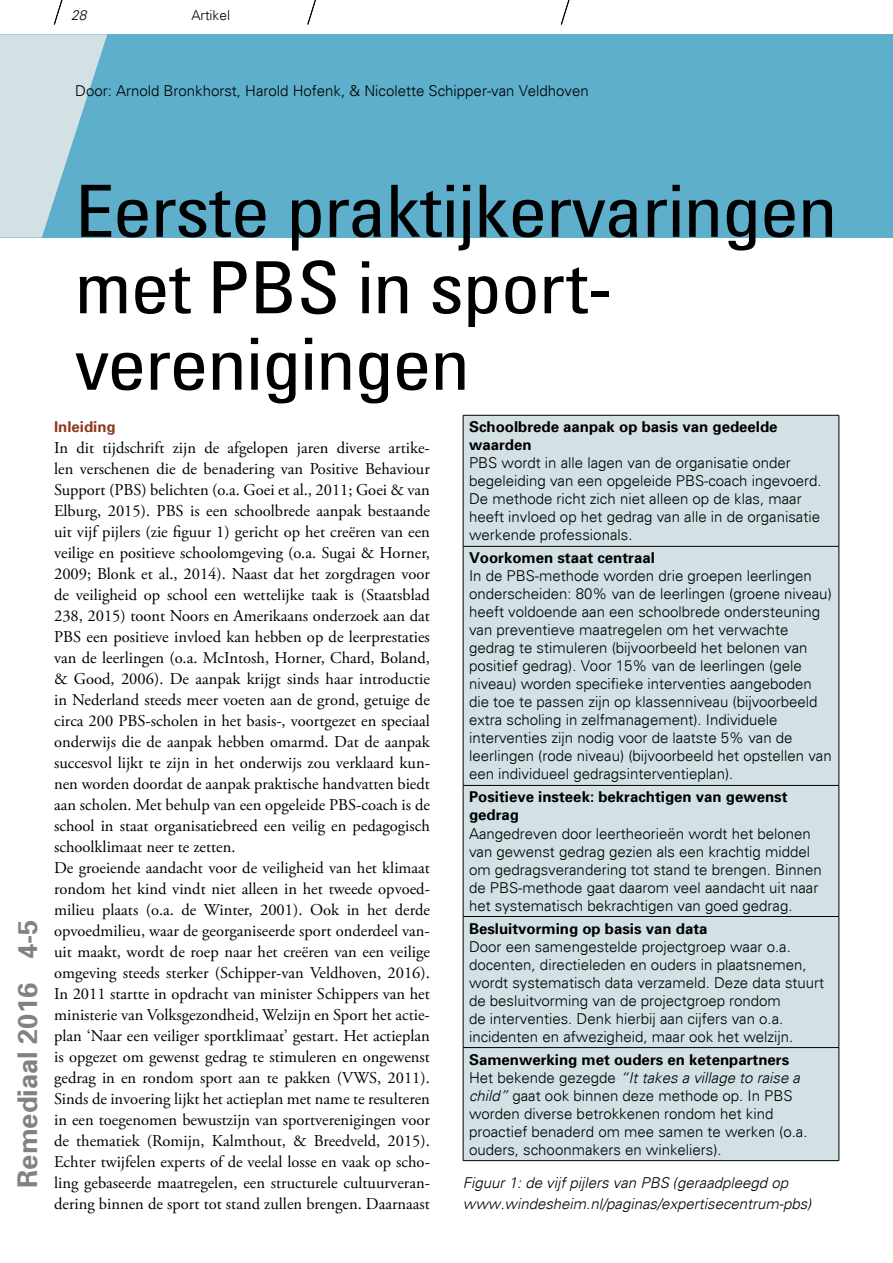
<style>
.page{position:relative;width:893px;height:1263px;background:#fff}
.page>*{position:absolute;margin:0;border:0;box-sizing:border-box;transform-origin:0 0}
.t1{font:condensed 72px/76.5px "Univers S";color:#000;scale:1.1 1}
.t2{font:700 27.3px "Univers 65";color:#808285}
.t3{font:16.5px/21px "Adobe Garamond Pro";color:#000}
.t4{font:300 15px/18px "Univers";color:#000}
.t5{font:700 15px/18px "Univers 65";color:#000}
.t6{font:italic 300 15px/21px "Univers";color:#000}
.t7{font:700 15px "Univers 65";color:#91391e}
.t8{font:300 13.65px "Univers";color:#000}
.t9{font:italic 300 13.65px "Univers";color:#000}
.s1{font-style:italic}
</style>
<div class="page">
<svg style="left:53px;top:0;width:10px;height:25px"></svg>
<svg style="left:307px;top:0;width:9px;height:25px"></svg>
<svg style="left:560px;top:0;width:10px;height:25px"></svg>
<div style="left:0;top:34px;width:893px;height:203px;background:#5eafcc"></div>
<svg style="left:0;top:34px;width:107px;height:203px"></svg>
<div style="left:464px;top:416px;width:375px;height:744px;background:#d3e1e5"></div>
<hr style="left:463px;top:415px;width:376px;height:1px;background:#000">
<hr style="left:463px;top:415px;width:1px;height:131px;background:#000">
<hr style="left:839px;top:415px;width:1px;height:131px;background:#000">
<hr style="left:463px;top:546px;width:376px;height:1px;background:#000">
<hr style="left:463px;top:546px;width:1px;height:239px;background:#000">
<hr style="left:839px;top:546px;width:1px;height:239px;background:#000">
<hr style="left:463px;top:785px;width:376px;height:1px;background:#000">
<hr style="left:463px;top:786px;width:1px;height:130px;background:#000">
<hr style="left:839px;top:786px;width:1px;height:130px;background:#000">
<hr style="left:463px;top:916px;width:376px;height:1px;background:#000">
<hr style="left:463px;top:917px;width:1px;height:130px;background:#000">
<hr style="left:839px;top:917px;width:1px;height:130px;background:#000">
<hr style="left:463px;top:1047px;width:376px;height:1px;background:#000">
<hr style="left:463px;top:1048px;width:1px;height:112px;background:#000">
<hr style="left:839px;top:1048px;width:1px;height:112px;background:#000">
<hr style="left:463px;top:1160px;width:376px;height:1px;background:#000">
<p class="t9" style="left:71px;top:7px;width:17px">28</p>
<p class="t8" style="left:191px;top:7px;width:40px">Artikel</p>
<p class="t4" style="left:75px;top:82px;width:515px">Door: Arnold Bronkhorst, Harold Hofenk, &amp; Nicolette Schipper-van Veldhoven</p>
<h2 class="t2" style="left:10px;top:1188px;width:270px;rotate:-90deg">Remediaal 2016 4-5</h2>
<h1 class="t1" style="left:75px;top:174px;width:694px">Eerste praktijkervaringen met PBS in sport&shy;verenigingen</h1>
<p class="t7" style="left:54px;top:417px;width:63px">Inleiding</p>
<p class="t3" style="left:54px;top:438px;width:377px">In dit tijdschrift zijn de afgelopen jaren diverse artike&shy;len verschenen die de benadering van Positive Behaviour Support (PBS) belichten (o.a. Goei et al., 2011; Goei &amp; van Elburg, 2015). PBS is een schoolbrede aanpak bestaande uit vijf pijlers (zie figuur 1) gericht op het creëren van een veilige en positieve schoolomgeving (o.a. Sugai &amp; Horner, 2009; Blonk et al., 2014). Naast dat het zorgdragen voor de veiligheid op school een wettelijke taak is (Staatsblad 238, 2015) toont Noors en Amerikaans onderzoek aan dat PBS een positieve invloed kan hebben op de leerprestaties van de leerlingen (o.a. McIntosh, Horner, Chard, Boland, &amp; Good, 2006). De aanpak krijgt sinds haar introductie in Nederland steeds meer voeten aan de grond, getuige de circa 200 PBS-scholen in het basis-, voortgezet en speciaal onderwijs die de aanpak hebben omarmd. Dat de aanpak succesvol lijkt te zijn in het onderwijs zou verklaard kun&shy;nen worden doordat de aanpak praktische handvatten biedt aan scholen. Met behulp van een opgeleide PBS-coach is de school in staat organisatiebreed een veilig en pedagogisch schoolklimaat neer te zetten.<br>De groeiende aandacht voor de veiligheid van het klimaat rondom het kind vindt niet alleen in het tweede opvoed&shy;milieu plaats (o.a. de Winter, 2001). Ook in het derde opvoedmilieu, waar de georganiseerde sport onderdeel van&shy;uit maakt, wordt de roep naar het creëren van een veilige omgeving steeds sterker (Schipper-van Veldhoven, 2016).<br>In 2011 startte in opdracht van minister Schippers van het ministerie van Volksgezondheid, Welzijn en Sport het actie&shy;plan ‘Naar een veiliger sportklimaat’ gestart. Het actieplan is opgezet om gewenst gedrag te stimuleren en ongewenst gedrag in en rondom sport aan te pakken (VWS, 2011).<br>Sinds de invoering lijkt het actieplan met name te resulteren in een toegenomen bewustzijn van sportverenigingen voor de thematiek (Romijn, Kalmthout, &amp; Breedveld, 2015).<br>Echter twijfelen experts of de veelal losse en vaak op scho&shy;ling gebaseerde maatregelen, een structurele cultuurveran&shy;dering binnen de sport tot stand zullen brengen. Daarnaast</p>
<p class="t5" style="left:469px;top:417px;width:310px">Schoolbrede aanpak op basis van gedeelde waarden</p>
<p class="t4" style="left:469px;top:454px;width:354px">PBS wordt in alle lagen van de organisatie onder begeleiding van een opgeleide PBS-coach ingevoerd.<br>De methode richt zich niet alleen op de klas, maar heeft invloed op het gedrag van alle in de organisatie werkende professionals.</p>
<p class="t5" style="left:469px;top:549px;width:187px">Voorkomen staat centraal</p>
<p class="t4" style="left:469px;top:567px;width:364px">In de PBS-methode worden drie groepen leerlingen onderscheiden: 80% van de leerlingen (groene niveau) heeft voldoende aan een schoolbrede ondersteuning van preventieve maatregelen om het verwachte gedrag te stimuleren (bijvoorbeeld het belonen van positief gedrag). Voor 15% van de leerlingen (gele niveau) worden specifieke interventies aangeboden die toe te passen zijn op klassenniveau (bijvoorbeeld extra scholing in zelfmanagement). Individuele interventies zijn nodig voor de laatste 5% van de leerlingen (rode niveau) (bijvoorbeeld het opstellen van een individueel gedragsinterventieplan).</p>
<p class="t5" style="left:469px;top:788px;width:320px">Positieve insteek: bekrachtigen van gewenst gedrag</p>
<p class="t4" style="left:469px;top:824px;width:354px">Aangedreven door leertheorieën wordt het belonen van gewenst gedrag gezien als een krachtig middel om gedragsverandering tot stand te brengen. Binnen de PBS-methode gaat daarom veel aandacht uit naar het systematisch bekrachtigen van goed gedrag.</p>
<p class="t5" style="left:469px;top:919px;width:240px">Besluitvorming op basis van data</p>
<p class="t4" style="left:469px;top:937px;width:357px">Door een samengestelde projectgroep waar o.a. docenten, directieleden en ouders in plaatsnemen, wordt systematisch data verzameld. Deze data stuurt de besluitvorming van de projectgroep rondom<br>de interventies. Denk hierbij aan cijfers van o.a. incidenten en afwezigheid, maar ook het welzijn.</p>
<p class="t5" style="left:469px;top:1050px;width:322px">Samenwerking met ouders en ketenpartners</p>
<p class="t4" style="left:469px;top:1068px;width:340px">Het bekende gezegde <span class="s1">“It takes a village to raise a child”</span> gaat ook binnen deze methode op. In PBS worden diverse betrokkenen rondom het kind proactief benaderd om mee samen te werken (o.a. ouders, schoonmakers en winkeliers).</p>
<p class="t6" style="left:463px;top:1172px;width:350px">Figuur 1: de vijf pijlers van PBS (geraadpleegd op www.windesheim.nl/paginas/expertisecentrum-pbs)</p>
</div>
